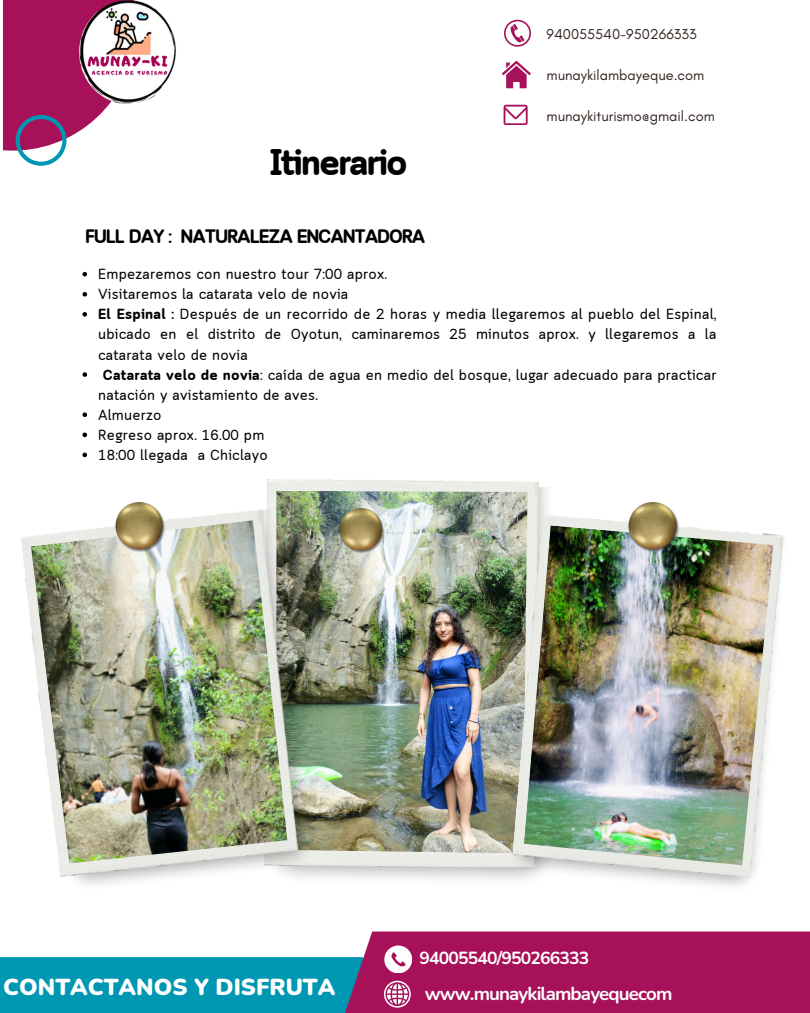
<style>
.page{position:relative;width:810px;height:1013px;background:#fff}
.page>*{position:absolute;margin:0;border:0;box-sizing:border-box;transform-origin:0 0}
.t1{font:700 36.9px "Cloud Soft";letter-spacing:-.06em;color:#000}
.t2{font:900 23.1px "Nunito";color:#fff}
.t3{font:700 19.5px "Cloud Soft";letter-spacing:-.06em;color:#000}
.t4{font:700 18.7px "Nunito";letter-spacing:-.045em;color:#fff}
.t5{font:700 17.5px "Nunito";letter-spacing:-.045em;color:#fff}
.t6{font:14.6px/20.1px "Cloud Soft";letter-spacing:.015em;color:#000;text-align:justify}
.t7{font:14.6px "Glacial Indifference";color:#32231f}
.s1{font-weight:700}
</style>
<div class="page">
<div style="left:0;top:957px;width:463px;height:55px;background:#0097b2"></div>
<div style="left:337px;top:931px;width:473px;height:81px;background:#a71159"></div>
<svg style="left:384px;top:980px;width:27px;height:27px"></svg>
<div style="left:384px;top:945px;width:28px;height:28px;background:#fff;border-radius:50%"></div>
<svg style="left:391px;top:952px;width:15px;height:14px"></svg>
<svg style="left:3px;top:0;width:106px;height:166px"></svg>
<img style="left:75px;top:0;width:101px;height:105px">
<svg style="left:502px;top:61px;width:29px;height:27px"></svg>
<svg style="left:504px;top:105px;width:24px;height:20px"></svg>
<svg style="left:504px;top:20px;width:27px;height:27px"></svg>
<img style="left:266px;top:479px;width:272px;height:387px">
<img style="left:276px;top:491px;width:252px;height:362px">
<img style="left:504px;top:514px;width:248px;height:373px">
<img style="left:512px;top:514px;width:272px;height:363px">
<img style="left:524px;top:525px;width:249px;height:340px">
<img style="left:76px;top:508px;width:244px;height:377px">
<img style="left:21px;top:508px;width:282px;height:371px">
<img style="left:31px;top:520px;width:256px;height:343px">
<img style="left:116px;top:502px;width:50px;height:51px">
<img style="left:339px;top:508px;width:45px;height:45px">
<img style="left:629px;top:502px;width:50px;height:51px">
<svg style="left:82px;top:272px;width:5px;height:4px"></svg>
<svg style="left:82px;top:292px;width:5px;height:4px"></svg>
<svg style="left:82px;top:312px;width:5px;height:4px"></svg>
<svg style="left:82px;top:372px;width:5px;height:5px"></svg>
<svg style="left:82px;top:412px;width:5px;height:5px"></svg>
<svg style="left:82px;top:432px;width:5px;height:5px"></svg>
<svg style="left:82px;top:452px;width:5px;height:5px"></svg>
<p class="t1" style="left:269px;top:141px;width:140px">Itinerario</p>
<p class="t3" style="left:85px;top:225px;width:342px">FULL DAY : NATURALEZA ENCANTADORA</p>
<p class="t7" style="left:547px;top:25px;width:152px">940055540-950266333</p>
<p class="t7" style="left:547px;top:66px;width:159px">munaykilambayeque.com</p>
<p class="t7" style="left:547px;top:107px;width:170px">munaykiturismo@gmail.com</p>
<p class="t6" style="left:98px;top:265px;width:291px">Empezaremos con nuestro tour 7:00 aprox.</p>
<h3 class="t6" style="left:98px;top:285px;width:252px">Visitaremos la catarata velo de novia</h3>
<p class="t6" style="left:98px;top:305px;width:620px"><span class="s1">El Espinal :</span> Después de un recorrido de 2 horas y media llegaremos al pueblo del Espinal, ubicado en el distrito de Oyotun, caminaremos 25 minutos aprox. y llegaremos a la catarata velo de novia</p>
<p class="t6" style="left:98px;top:366px;width:620px;text-indent:5px"><span class="s1">Catarata velo de novia</span>: caída de agua en medio del bosque, lugar adecuado para practicar natación y avistamiento de aves.</p>
<p class="t6" style="left:98px;top:406px;width:65px">Almuerzo</p>
<p class="t6" style="left:98px;top:426px;width:168px">Regreso aprox. 16.00 pm</p>
<p class="t6" style="left:98px;top:446px;width:171px">18:00 llegada a Chiclayo</p>
<p class="t2" style="left:3px;top:971px;width:334px">CONTACTANOS Y DISFRUTA</p>
<p class="t5" style="left:419px;top:946px;width:172px">94005540/950266333</p>
<p class="t4" style="left:425px;top:980px;width:249px">www.munaykilambayequecom</p>
</div>
